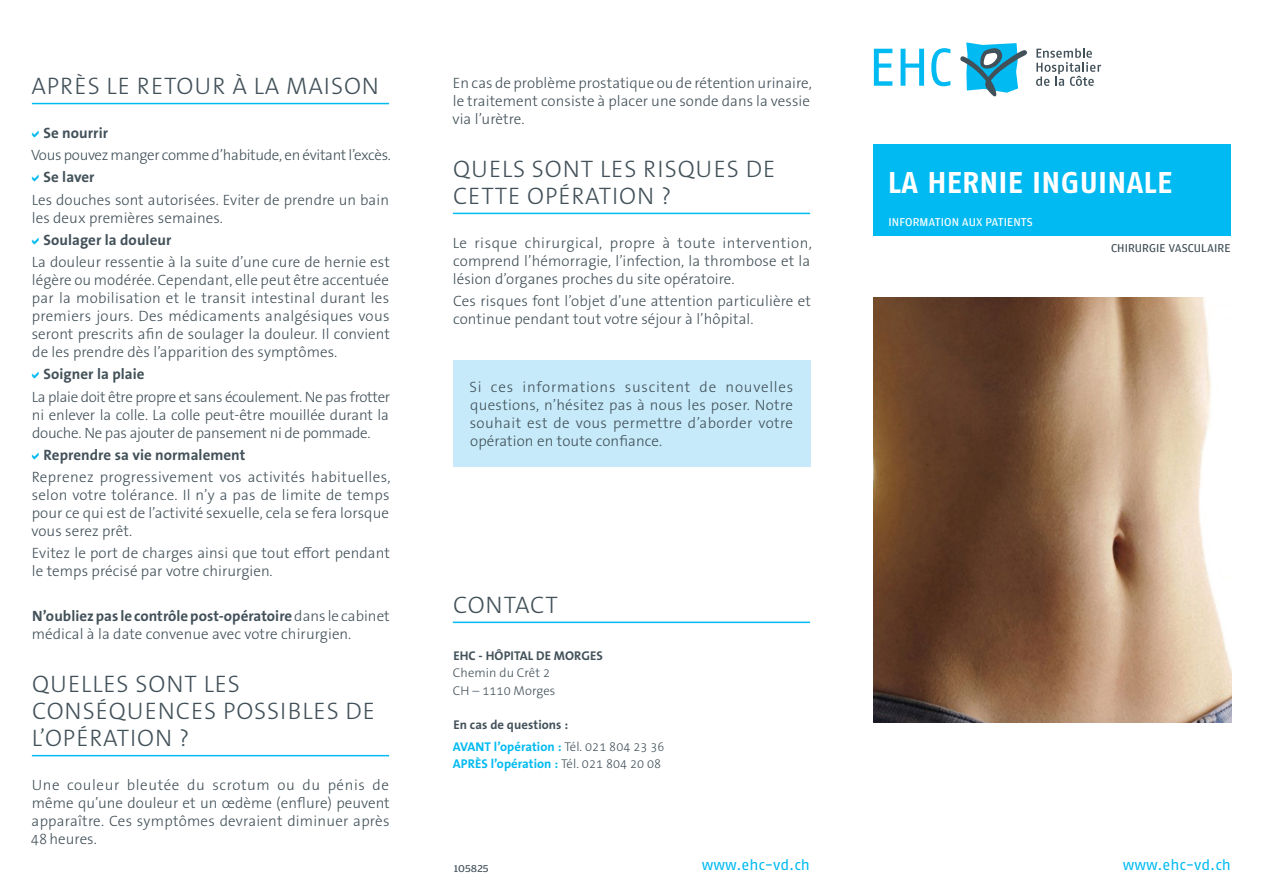
<style>
.page{position:relative;width:1263px;height:893px;background:#fff}
.page>*{position:absolute;margin:0;border:0;box-sizing:border-box;transform-origin:0 0}
.t1{font:700 30px "Fago OT";letter-spacing:.01em;color:#fff}
.t2{font:300 24px/27px "The Sans B W3";letter-spacing:.04em;color:#425159}
.t3{font:300 15px/18px "The Sans B W3";letter-spacing:.005em;color:#425159;text-align:justify}
.t4{font:700 15px "The Sans B W7";letter-spacing:.005em;color:#425159}
.t5{font:300 15px "The Sans B W3";letter-spacing:-.02em;color:#425159}
.t6{font:15px "Fago OT";color:#00baf1}
.t7{font:700 12.75px/21.5px "The Sans B W7";letter-spacing:.005em;color:#425159}
.t8{font:700 12.75px "The Sans B W7";letter-spacing:.005em;color:#00baf1}
.t9{font:300 12.75px/17.2px "The Sans B W3";letter-spacing:.005em;color:#425159}
.t10{font:12.15px "Amplitude";letter-spacing:.005em;color:#fff}
.t11{font:12.15px "Amplitude";letter-spacing:.005em;color:#425159}
.t12{font:10.5px "Amplitude Wide";letter-spacing:.005em;color:#425159}
.s1{font-family:"The Sans B W3";font-weight:300}
.s2{color:#00baf1}
.s3{font-family:"The Sans B W3";font-weight:300;color:#425159}
</style>
<div class="page">
<div style="left:453px;top:360px;width:357px;height:107px;background:#c6eafa"></div>
<hr style="left:453px;top:622px;width:357px;height:1px;background:#00baf1">
<hr style="left:32px;top:103px;width:357px;height:1px;background:#00baf1">
<hr style="left:32px;top:755px;width:357px;height:1px;background:#00baf1">
<hr style="left:453px;top:213px;width:357px;height:1px;background:#00baf1">
<img style="left:874px;top:298px;width:357px;height:425px">
<div style="left:874px;top:145px;width:357px;height:91px;background:#00baf1"></div>
<svg style="left:960px;top:42px;width:67px;height:55px"></svg>
<svg style="left:1036px;top:48px;width:65px;height:38px"></svg>
<svg style="left:874px;top:49px;width:18px;height:37px"></svg>
<svg style="left:900px;top:49px;width:24px;height:37px"></svg>
<svg style="left:931px;top:48px;width:19px;height:38px"></svg>
<h2 class="t2" style="left:31px;top:73px;width:349px">APRÈS LE RETOUR À LA MAISON</h2>
<p class="t4" style="left:44px;top:123px;width:66px">Se nourrir</p>
<p class="t5" style="left:31px;top:145px;width:361px">Vous pouvez manger comme d’habitude, en évitant l’excès.</p>
<p class="t4" style="left:44px;top:168px;width:53px">Se laver</p>
<p class="t3" style="left:32px;top:191px;width:359px">Les douches sont autorisées. Eviter de prendre un bain les deux premières semaines.</p>
<p class="t4" style="left:44px;top:230px;width:129px">Soulager la douleur</p>
<p class="t3" style="left:32px;top:253px;width:360px">La douleur ressentie à la suite d’une cure de hernie est légère ou modérée. Cependant, elle peut être accentuée par la mobilisation et le transit intestinal durant les premiers jours. Des médicaments analgésiques vous seront prescrits afin de soulager la douleur. Il convient de les prendre dès l’apparition des symptômes.</p>
<p class="t4" style="left:44px;top:365px;width:103px">Soigner la plaie</p>
<p class="t3" style="left:32px;top:388px;width:360px">La plaie doit être propre et sans écoulement. Ne pas frotter ni enlever la colle. La colle peut-être mouillée durant la douche. Ne pas ajouter de pansement ni de pommade.</p>
<p class="t4" style="left:44px;top:445px;width:203px">Reprendre sa vie normalement</p>
<p class="t3" style="left:32px;top:468px;width:361px">Reprenez progressivement vos activités habituelles, selon votre tolérance. Il n’y a pas de limite de temps pour ce qui est de l’activité sexuelle, cela se fera lorsque vous serez prêt.</p>
<p class="t3" style="left:32px;top:544px;width:360px">Evitez le port de charges ainsi que tout effort pendant le temps précisé par votre chirurgien.</p>
<p class="t4" style="left:32px;top:606px;width:359px">N’oubliez pas le contrôle post-opératoire <span class="s1">dans le cabinet</span></p>
<p class="t3" style="left:32px;top:625px;width:321px">médical à la date convenue avec votre chirurgien.</p>
<h2 class="t2" style="left:32px;top:671px;width:345px">QUELLES SONT LES<br>CONSÉQUENCES POSSIBLES DE<br>L’OPÉRATION ?</h2>
<p class="t3" style="left:31px;top:776px;width:361px">Une couleur bleutée du scrotum ou du pénis de même qu’une douleur et un œdème (enflure) peuvent apparaître. Ces symptômes devraient diminuer après 48 heures.</p>
<p class="t3" style="left:452px;top:74px;width:361px;text-align:left">En cas de problème prostatique ou de rétention urinaire, le traitement consiste à placer une sonde dans la vessie via l’urètre.</p>
<h2 class="t2" style="left:453px;top:156px;width:324px">QUELS SONT LES RISQUES DE<br>CETTE OPÉRATION ?</h2>
<p class="t3" style="left:453px;top:234px;width:361px">Le risque chirurgical, propre à toute intervention, comprend l’hémorragie, l’infection, la thrombose et la lésion d’organes proches du site opératoire.</p>
<p class="t3" style="left:453px;top:292px;width:360px">Ces risques font l’objet d’une attention particulière et continue pendant tout votre séjour à l’hôpital.</p>
<p class="t3" style="left:469px;top:378px;width:325px">Si ces informations suscitent de nouvelles questions, n’hésitez pas à nous les poser. Notre souhait est de vous permettre d’aborder votre opération en toute confiance.</p>
<h2 class="t2" style="left:453px;top:592px;width:106px">CONTACT</h2>
<p class="t7" style="left:453px;top:645px;width:151px">EHC - HÔPITAL DE MORGES</p>
<p class="t9" style="left:453px;top:664px;width:104px">Chemin du Crêt 2<br>CH – 1110 Morges</p>
<p class="t7" style="left:453px;top:714px;width:213px">En cas de questions :<br><span class="s2">AVANT l’opération :</span> <span class="s1">Tél. 021 804 23 36</span></p>
<p class="t8" style="left:453px;top:755px;width:210px">APRÈS l’opération : <span class="s3">Tél. 021 804 20 08</span></p>
<h1 class="t1" style="left:888px;top:165px;width:286px">LA HERNIE INGUINALE</h1>
<p class="t10" style="left:888px;top:215px;width:146px">INFORMATION AUX PATIENTS</p>
<p class="t11" style="left:1111px;top:241px;width:121px">CHIRURGIE VASCULAIRE</p>
<p class="t12" style="left:454px;top:862px;width:36px">105825</p>
<p class="t6" style="left:702px;top:855px;width:110px">www.ehc-vd.ch</p>
<p class="t6" style="left:1123px;top:855px;width:110px">www.ehc-vd.ch</p>
</div>
